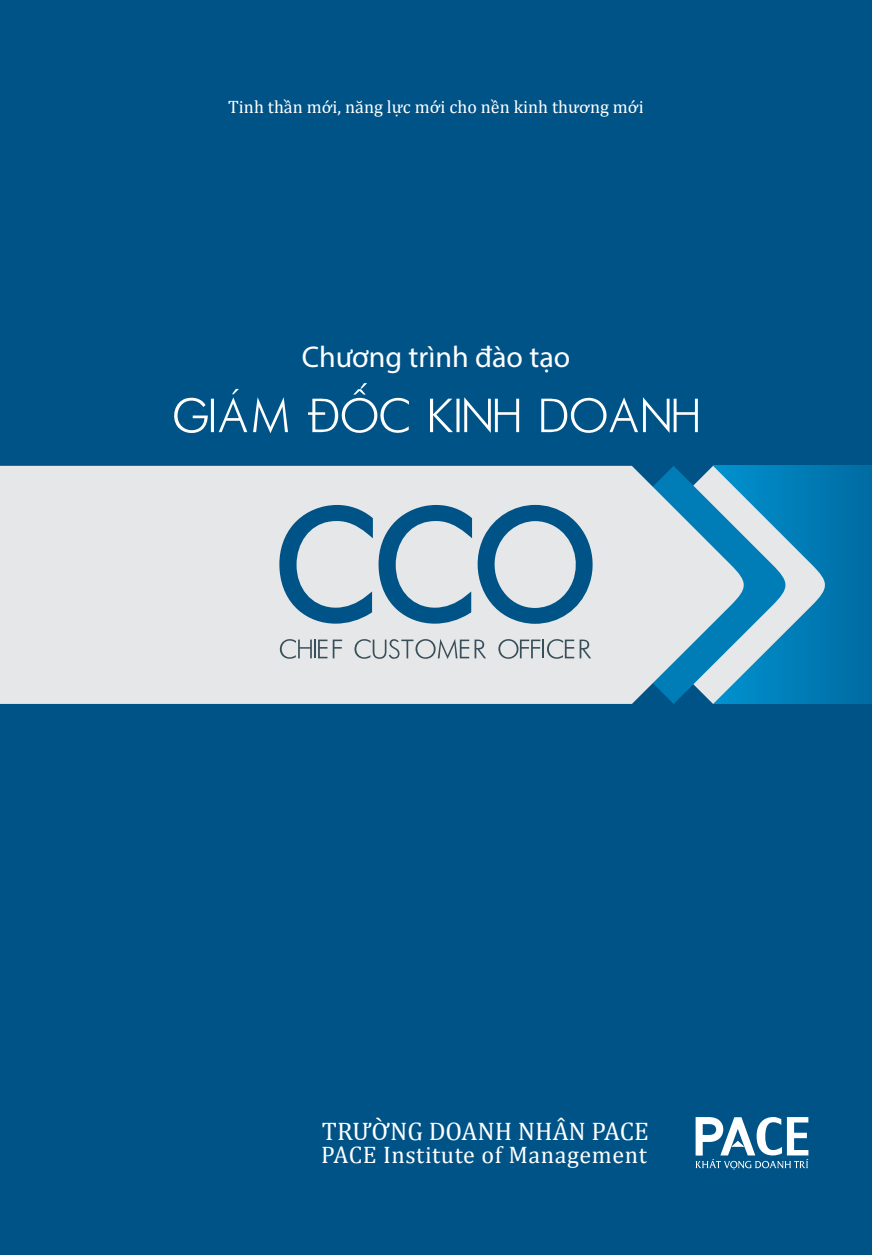
<style>
.page{position:relative;width:872px;height:1255px;background:#fff}
.page>*{position:absolute;margin:0;border:0;box-sizing:border-box;transform-origin:0 0}
.t1{font:30px "Myriad Pro";color:#fff}
.t2{font:25.5px "Cambria";color:#fff}
.t3{font:24px "Cambria";letter-spacing:.025em;color:#fff}
.t4{font:18px "Cambria";color:#fff}
</style>
<div class="page">
<div style="left:0;top:0;width:872px;height:1254px;background:#005387"></div>
<div style="left:713px;top:466px;width:159px;height:237px;background:#0071a8"></div>
<svg style="left:790px;top:466px;width:39px;height:238px;fill:#007bb4"></svg>
<svg style="left:748px;top:466px;width:42px;height:238px;fill:#0085c0"></svg>
<svg style="left:0;top:466px;width:748px;height:238px;background:#d5dee3"></svg>
<svg style="left:174px;top:383px;width:524px;height:51px"></svg>
<svg style="left:279px;top:638px;width:48px;height:23px"></svg>
<svg style="left:333px;top:639px;width:9px;height:19px"></svg>
<svg style="left:354px;top:637px;width:132px;height:24px;background:#c4cacc"></svg>
<svg style="left:497px;top:637px;width:94px;height:24px;background:#c1c7ca"></svg>
<svg style="left:277px;top:505px;width:322px;height:118px"></svg>
<svg style="left:695px;top:1117px;width:113px;height:52px"></svg>
<p class="t4" style="left:228px;top:97px;width:417px">Tinh thần mới, năng lực mới cho nền kinh thương mới</p>
<h1 class="t1" style="left:302px;top:338px;width:270px">Chương trình đào tạo</h1>
<h2 class="t2" style="left:322px;top:1116px;width:328px">TRƯỜNG DOANH NHÂN PACE</h2>
<h3 class="t3" style="left:321px;top:1140px;width:327px">PACE Institute of Management</h3>
</div>
